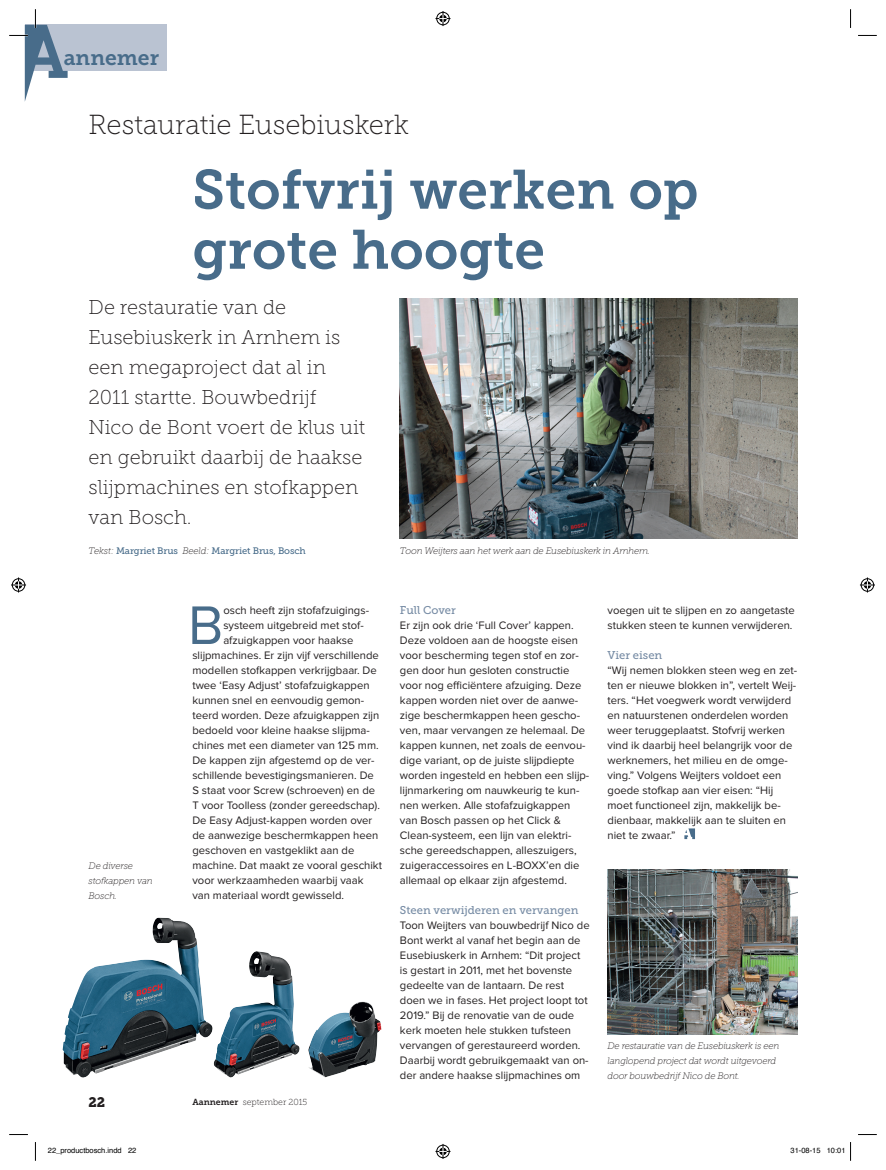
<style>
.page{position:relative;width:886px;height:1170px;background:#fff}
.page>*{position:absolute;margin:0;border:0;box-sizing:border-box;transform-origin:0 0}
.t1{font:56.25px "Proxima Nova";color:#486c8a}
.t2{font:55px/60px "Museo Slab 700";color:#486c8a}
.t3{font:27.5px "Museo Slab 100";color:#231f20}
.t4{font:21.12px "Museo Slab 700";color:#486c8a}
.t5{font:20px/30px "Museo Slab 100";color:#231f20}
.t6{font:13.75px "Museo Slab 900";color:#231f20}
.t7{font:11.25px/15px "Proxima Nova";color:#231f20}
.t8{font:11.25px "Museo Slab 500";color:#768ba4}
.t9{font:italic 9.38px/15px "Museo Slab 100";letter-spacing:-.02em;color:#231f20}
.t10{font:9.38px "Museo Slab 500";letter-spacing:-.01em;color:#486c8a}
.t11{font:8.75px "Museo Slab 100";color:#231f20}
.t12{font:7.5px "Helvetica";color:#000}
.s1{font-family:"Museo Slab 100";font-style:italic;color:#231f20}
.s2{font-family:"Museo Slab 700"}
</style>
<div class="page">
<img style="left:400px;top:299px;width:397px;height:240px">
<img style="left:607px;top:869px;width:190px;height:165px">
<svg style="left:62px;top:917px;width:320px;height:161px"></svg>
<img style="left:63px;top:918px;width:150px;height:159px">
<div style="left:25px;top:25px;width:142px;height:46px;background:#bac3d2"></div>
<svg style="left:684px;top:828px;width:11px;height:11px"></svg>
<svg style="left:858px;top:35px;width:19px;height:1px"></svg>
<svg style="left:9px;top:1134px;width:19px;height:1px"></svg>
<svg style="left:858px;top:1134px;width:19px;height:1px"></svg>
<svg style="left:9px;top:9px;width:59px;height:93px"></svg>
<svg style="left:35px;top:1142px;width:1px;height:18px"></svg>
<svg style="left:850px;top:9px;width:1px;height:19px"></svg>
<svg style="left:850px;top:1142px;width:1px;height:18px"></svg>
<svg style="left:435px;top:11px;width:15px;height:15px"></svg>
<svg style="left:435px;top:1144px;width:15px;height:14px"></svg>
<svg style="left:11px;top:577px;width:15px;height:15px"></svg>
<svg style="left:860px;top:577px;width:15px;height:15px"></svg>
<h3 class="t4" style="left:64px;top:45px;width:97px">annemer</h3>
<h3 class="t3" style="left:89px;top:109px;width:322px">Restauratie Eusebiuskerk</h3>
<h2 class="t2" style="left:192px;top:160px;width:508px">Stofvrij werken op grote hoogte</h2>
<h3 class="t5" style="left:89px;top:292px;width:278px">De restauratie van de<br>Eusebiuskerk in Arnhem is een megaproject dat al in<br>2011 startte. Bouwbedrijf<br>Nico de Bont voert de klus uit en gebruikt daarbij de haakse slijpmachines en stofkappen van Bosch.</h3>
<p class="t10" style="left:89px;top:545px;width:219px"><span class="s1">Tekst:</span> Margriet Brus <span class="s1">Beeld:</span> Margriet Brus, Bosch</p>
<p class="t9" style="left:400px;top:543px;width:252px">Toon Weijters aan het werk aan de Eusebiuskerk in Arnhem.</p>
<p class="t9" style="left:89px;top:858px;width:66px">De diverse stofkappen van<br>Bosch.</p>
<h1 class="t1" style="left:188px;top:593px;width:37px">B</h1>
<p class="t7" style="left:223px;top:603px;width:147px">osch heeft zijn stofafzuigings-</p>
<p class="t7" style="left:223px;top:618px;width:142px">systeem uitgebreid met stof-</p>
<p class="t7" style="left:223px;top:633px;width:132px">afzuigkappen voor haakse</p>
<p class="t7" style="left:192px;top:647px;width:188px">slijpmachines. Er zijn vijf verschillende</p>
<p class="t7" style="left:192px;top:662px;width:186px">modellen stofkappen verkrijgbaar. De</p>
<p class="t7" style="left:192px;top:677px;width:179px">twee ‘Easy Adjust’ stofafzuigkappen</p>
<p class="t7" style="left:192px;top:692px;width:173px">kunnen snel en eenvoudig gemon-</p>
<p class="t7" style="left:192px;top:707px;width:188px">teerd worden. Deze afzuigkappen zijn</p>
<p class="t7" style="left:192px;top:722px;width:179px">bedoeld voor kleine haakse slijpma-</p>
<p class="t7" style="left:192px;top:737px;width:188px">chines met een diameter van 125 mm.</p>
<p class="t7" style="left:192px;top:752px;width:184px">De kappen zijn afgestemd op de ver-</p>
<p class="t7" style="left:192px;top:767px;width:183px">schillende bevestigingsmanieren. De</p>
<p class="t7" style="left:192px;top:782px;width:184px">S staat voor Screw (schroeven) en de</p>
<p class="t7" style="left:192px;top:797px;width:189px">T voor Toolless (zonder gereedschap).</p>
<p class="t7" style="left:192px;top:812px;width:181px">De Easy Adjust-kappen worden over</p>
<p class="t7" style="left:192px;top:827px;width:187px">de aanwezige beschermkappen heen</p>
<p class="t7" style="left:192px;top:842px;width:163px">geschoven en vastgeklikt aan de</p>
<p class="t7" style="left:192px;top:857px;width:191px">machine. Dat maakt ze vooral geschikt</p>
<p class="t7" style="left:192px;top:872px;width:173px">voor werkzaamheden waarbij vaak</p>
<p class="t7" style="left:192px;top:887px;width:153px">van materiaal wordt gewisseld.</p>
<p class="t6" style="left:89px;top:1093px;width:18px">22</p>
<p class="t11" style="left:192px;top:1097px;width:116px"><span class="s2">Aannemer</span> september 2015</p>
<p class="t8" style="left:400px;top:603px;width:57px">Full Cover</p>
<p class="t7" style="left:400px;top:617px;width:191px">Er zijn ook drie ‘Full Cover’ kappen.<br>Deze voldoen aan de hoogste eisen voor bescherming tegen stof en zor&shy;gen door hun gesloten constructie voor nog efficiëntere afzuiging. Deze kappen worden niet over de aanwe&shy;zige beschermkappen heen gescho&shy;ven, maar vervangen ze helemaal. De kappen kunnen, net zoals de eenvou&shy;dige variant, op de juiste slijpdiepte worden ingesteld en hebben een slijp&shy;lijnmarkering om nauwkeurig te kun&shy;nen werken. Alle stofafzuigkappen van Bosch passen op het Click &amp; Clean-systeem, een lijn van elektri&shy;sche gereedschappen, alleszuigers, zuigeraccessoires en L-BOXX’en die allemaal op elkaar zijn afgestemd.</p>
<p class="t8" style="left:400px;top:903px;width:180px">Steen verwijderen en vervangen</p>
<p class="t7" style="left:400px;top:917px;width:191px">Toon Weijters van bouwbedrijf Nico de Bont werkt al vanaf het begin aan de Eusebiuskerk in Arnhem: “Dit project is gestart in 2011, met het bovenste gedeelte van de lantaarn. De rest doen we in fases. Het project loopt tot 2019.” Bij de renovatie van de oude kerk moeten hele stukken tufsteen vervangen of gerestaureerd worden.<br>Daarbij wordt gebruikgemaakt van on&shy;der andere haakse slijpmachines om</p>
<p class="t7" style="left:607px;top:603px;width:189px">voegen uit te slijpen en zo aangetaste stukken steen te kunnen verwijderen.</p>
<p class="t8" style="left:607px;top:648px;width:56px">Vier eisen</p>
<p class="t7" style="left:607px;top:663px;width:191px">“Wij nemen blokken steen weg en zet&shy;ten er nieuwe blokken in”, vertelt Weij&shy;ters. “Het voegwerk wordt verwijderd en natuurstenen onderdelen worden weer teruggeplaatst. Stofvrij werken vind ik daarbij heel belangrijk voor de werknemers, het milieu en de omge&shy;ving.” Volgens Weijters voldoet een goede stofkap aan vier eisen: “Hij moet functioneel zijn, makkelijk be&shy;dienbaar, makkelijk aan te sluiten en niet te zwaar.”</p>
<p class="t9" style="left:607px;top:1038px;width:173px">De restauratie van de Eusebiuskerk is een langlopend project dat wordt uitgevoerd door bouwbedrijf Nico de Bont.</p>
<p class="t12" style="left:48px;top:1144px;width:90px">22_productbosch.indd 22</p>
<p class="t12" style="left:790px;top:1144px;width:57px">31-08-15 10:01</p>
</div>
